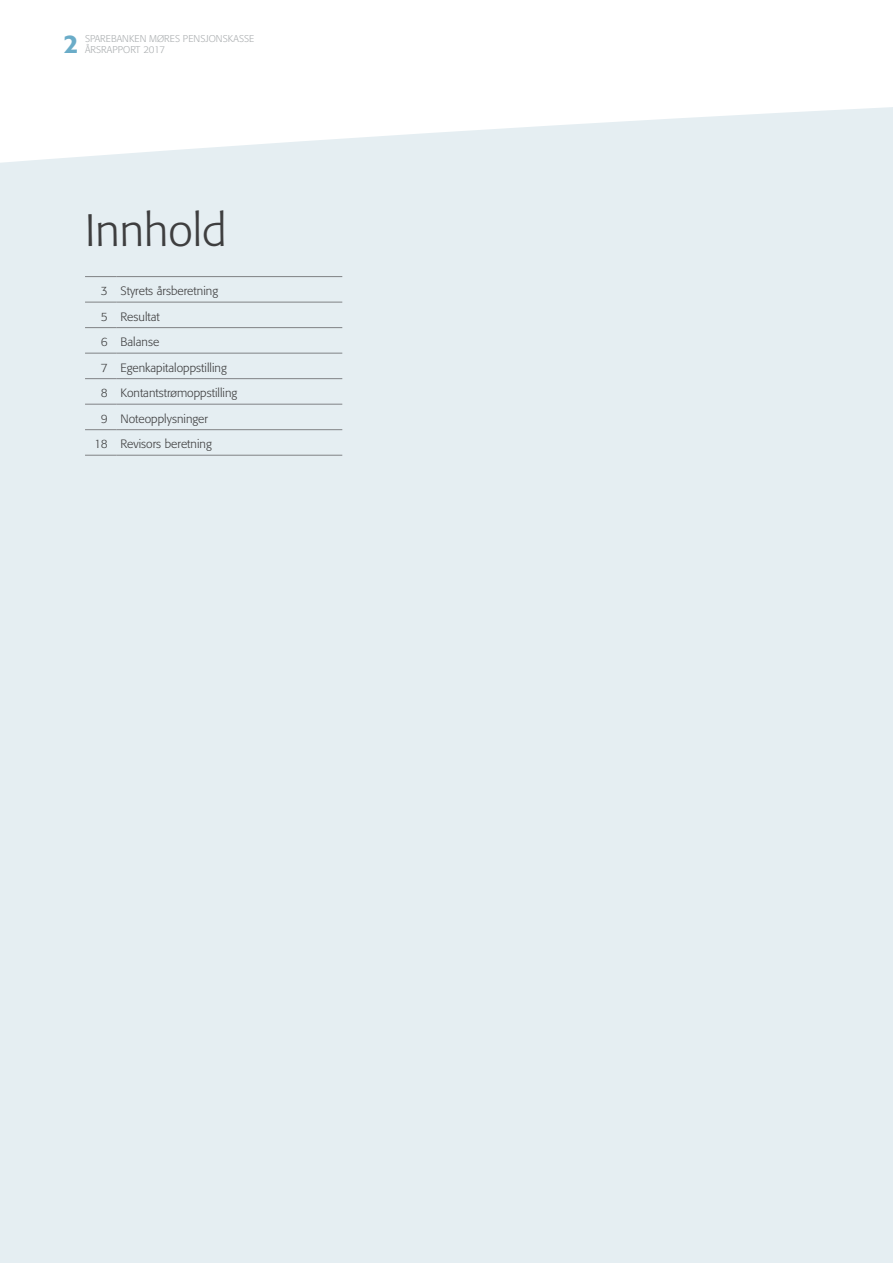
<style>
.page{position:relative;width:893px;height:1263px;background:#fff}
.page>*{position:absolute;margin:0;border:0;box-sizing:border-box;transform-origin:0 0}
.t1{font:300 45px "Formata";color:#3e3e3f}
.t2{font:500 25.5px "Formata";color:#6aacc8}
.t3{font:300 12px "Formata";color:#3e3e3f}
.t4{font:300 9.75px "Formata";color:#aaaeb0}
</style>
<div class="page">
<div style="left:0;top:107px;width:893px;height:1156px;background:#e5eef2"></div>
<hr style="left:85px;top:276px;width:31px;height:1px;background:#808285">
<hr style="left:85px;top:302px;width:31px;height:1px;background:#808285">
<hr style="left:85px;top:327px;width:31px;height:1px;background:#808285">
<hr style="left:85px;top:353px;width:31px;height:1px;background:#808285">
<hr style="left:85px;top:378px;width:31px;height:1px;background:#808285">
<hr style="left:85px;top:404px;width:31px;height:1px;background:#808285">
<hr style="left:85px;top:429px;width:31px;height:1px;background:#808285">
<hr style="left:85px;top:455px;width:31px;height:1px;background:#808285">
<hr style="left:116px;top:276px;width:226px;height:1px;background:#808285">
<hr style="left:116px;top:302px;width:226px;height:1px;background:#808285">
<hr style="left:116px;top:327px;width:226px;height:1px;background:#808285">
<hr style="left:116px;top:353px;width:226px;height:1px;background:#808285">
<hr style="left:116px;top:378px;width:226px;height:1px;background:#808285">
<hr style="left:116px;top:404px;width:226px;height:1px;background:#808285">
<hr style="left:116px;top:429px;width:226px;height:1px;background:#808285">
<hr style="left:116px;top:455px;width:226px;height:1px;background:#808285">
<p class="t4" style="left:85px;top:33px;width:171px">SPAREBANKEN MØRES PENSJONSKASSE</p>
<h2 class="t2" style="left:64px;top:29px;width:16px">2</h2>
<p class="t4" style="left:85px;top:44px;width:82px">ÅRSRAPPORT 2017</p>
<h1 class="t1" style="left:85px;top:204px;width:143px">Innhold</h1>
<p class="t3" style="left:101px;top:284px;width:119px">3 Styrets årsberetning</p>
<p class="t3" style="left:101px;top:310px;width:61px">5 Resultat</p>
<p class="t3" style="left:101px;top:335px;width:60px">6 Balanse</p>
<p class="t3" style="left:101px;top:361px;width:128px">7 Egenkapitaloppstilling</p>
<p class="t3" style="left:101px;top:386px;width:138px">8 Kontantstrømoppstilling</p>
<p class="t3" style="left:101px;top:412px;width:109px">9 Noteopplysninger</p>
<p class="t3" style="left:94px;top:437px;width:119px">18 Revisors beretning</p>
</div>
